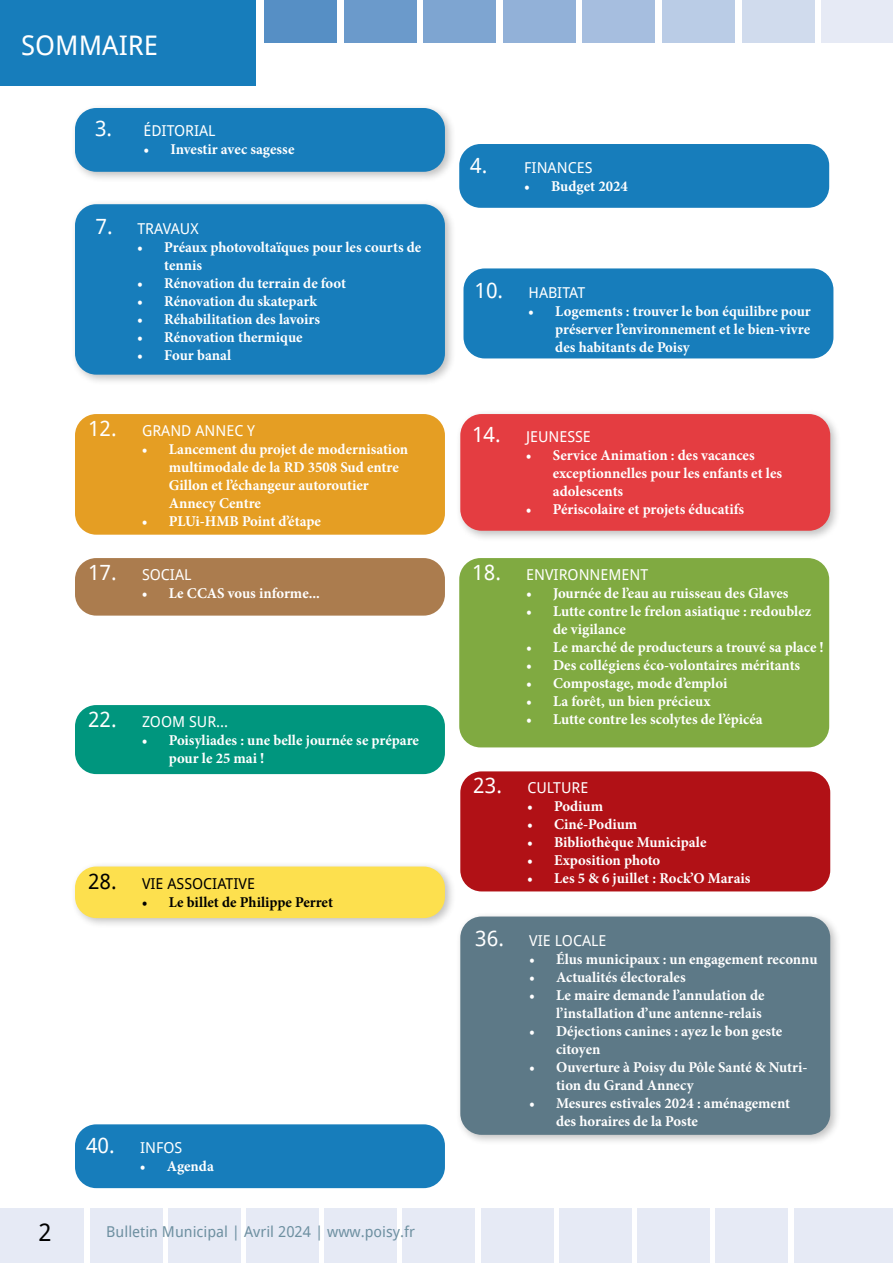
<style>
.page{position:relative;width:893px;height:1263px;background:#fff}
.page>*{position:absolute;margin:0;border:0;box-sizing:border-box;transform-origin:0 0}
.t1{font:27px "Droid Sans";color:#fff}
.t2{font:24px "Droid Sans";color:#000}
.t3{font:700 15px/18px "Minion Pro";color:#fff}
.t4{font:15px "Droid Sans";color:#fff}
.t5{font:15px "Droid Sans";color:#6e90a1}
.t6{font:700 15px "Minion Pro";color:#000}
.t7{font:15px "Droid Sans";color:#000}
.s1{font-size:21px}
</style>
<div class="page">
<div style="left:70px;top:861px;width:386px;height:68px;background:#000;opacity:.25"></div>
<div style="left:75px;top:866px;width:370px;height:52px;background:#fde04e;border-radius:21px"></div>
<div style="left:460px;top:771px;width:370px;height:120px;background:#b11116;border-radius:21px"></div>
<div style="left:75px;top:558px;width:370px;height:58px;background:#ab7c4e;border-radius:21px"></div>
<div style="left:75px;top:705px;width:370px;height:69px;background:#00967e;border-radius:21px"></div>
<div style="left:459px;top:558px;width:370px;height:189px;background:#80aa41;border-radius:21px"></div>
<div style="left:75px;top:414px;width:370px;height:121px;background:#e59e23;border-radius:21px"></div>
<div style="left:70px;top:103px;width:386px;height:80px;background:#000;opacity:.25"></div>
<div style="left:75px;top:108px;width:370px;height:64px;background:#177dbb;border-radius:21px"></div>
<div style="left:455px;top:911px;width:387px;height:235px;background:#000;opacity:.25"></div>
<div style="left:460px;top:916px;width:370px;height:219px;background:#5d7987;border-radius:21px"></div>
<div style="left:455px;top:409px;width:387px;height:133px;background:#000;opacity:.25"></div>
<div style="left:460px;top:414px;width:370px;height:117px;background:#e43d41;border-radius:21px"></div>
<div style="left:70px;top:199px;width:386px;height:187px;background:#000;opacity:.25"></div>
<div style="left:75px;top:204px;width:370px;height:171px;background:#177dbb;border-radius:21px"></div>
<div style="left:459px;top:144px;width:370px;height:64px;background:#177dbb;border-radius:21px"></div>
<div style="left:463px;top:268px;width:370px;height:90px;background:#177dbb;border-radius:21px"></div>
<div style="left:75px;top:1124px;width:370px;height:64px;background:#177dbb;border-radius:21px"></div>
<div style="left:822px;top:0;width:71px;height:42px;background:#e6eaf5"></div>
<div style="left:742px;top:0;width:72px;height:42px;background:#d0dbed"></div>
<div style="left:662px;top:0;width:73px;height:42px;background:#bacce6"></div>
<div style="left:583px;top:0;width:72px;height:42px;background:#a6bedf"></div>
<div style="left:503px;top:0;width:72px;height:42px;background:#92b1d8"></div>
<div style="left:424px;top:0;width:72px;height:42px;background:#7ea5d1"></div>
<div style="left:344px;top:0;width:72px;height:42px;background:#6b9acb"></div>
<div style="left:264px;top:0;width:73px;height:42px;background:#568fc5"></div>
<div style="left:0;top:0;width:256px;height:85px;background:#177dbb"></div>
<div style="left:559px;top:1208px;width:73px;height:55px;background:#e6eaf5"></div>
<div style="left:246px;top:1208px;width:73px;height:55px;background:#e6eaf5"></div>
<div style="left:716px;top:1208px;width:72px;height:55px;background:#e6eaf5"></div>
<div style="left:403px;top:1208px;width:72px;height:55px;background:#e6eaf5"></div>
<div style="left:90px;top:1208px;width:72px;height:55px;background:#e6eaf5"></div>
<div style="left:794px;top:1208px;width:99px;height:55px;background:#e6eaf5"></div>
<div style="left:481px;top:1208px;width:72px;height:55px;background:#e6eaf5"></div>
<div style="left:168px;top:1208px;width:72px;height:55px;background:#e6eaf5"></div>
<div style="left:638px;top:1208px;width:72px;height:55px;background:#e6eaf5"></div>
<div style="left:325px;top:1208px;width:72px;height:55px;background:#e6eaf5"></div>
<div style="left:0;top:1208px;width:84px;height:55px;background:#e6eaf5"></div>
<h1 class="t1" style="left:21px;top:26px;width:138px">SOMMAIRE</h1>
<p class="t4" style="left:95px;top:120px;width:122px"><span class="s1">3.</span> ÉDITORIAL</p>
<p class="t3" style="left:143px;top:140px;width:153px">• Investir avec sagesse</p>
<p class="t4" style="left:96px;top:218px;width:105px"><span class="s1">7.</span> TRAVAUX</p>
<p class="t3" style="left:164px;top:238px;width:259px;text-indent:-27px">• Préaux photovoltaïques pour les courts de tennis</p>
<p class="t3" style="left:137px;top:274px;width:210px">• Rénovation du terrain de foot</p>
<p class="t3" style="left:137px;top:292px;width:181px">• Rénovation du skatepark</p>
<p class="t3" style="left:137px;top:310px;width:184px">• Réhabilitation des lavoirs</p>
<p class="t3" style="left:137px;top:328px;width:167px">• Rénovation thermique</p>
<p class="t3" style="left:137px;top:346px;width:95px">• Four banal</p>
<p class="t4" style="left:88px;top:420px;width:169px"><span class="s1">12.</span> GRAND ANNEC Y</p>
<p class="t3" style="left:169px;top:440px;width:241px;text-indent:-27px">• Lancement du projet de modernisation multimodale de la RD 3508 Sud entre<br>Gillon et l’échangeur autoroutier<br>Annecy Centre</p>
<p class="t3" style="left:142px;top:512px;width:181px">• PLUi-HMB Point d’étape</p>
<p class="t4" style="left:88px;top:564px;width:105px"><span class="s1">17.</span> SOCIAL</p>
<p class="t3" style="left:142px;top:584px;width:180px">• Le CCAS vous informe...</p>
<p class="t4" style="left:88px;top:711px;width:142px"><span class="s1">22.</span> ZOOM SUR...</p>
<p class="t3" style="left:169px;top:731px;width:252px;text-indent:-27px">• Poisyliades : une belle journée se prépare pour le 25 mai !</p>
<p class="t7" style="left:88px;top:873px;width:168px"><span class="s1">28.</span> VIE ASSOCIATIVE</p>
<p class="t6" style="left:142px;top:891px;width:193px">• Le billet de Philippe Perret</p>
<p class="t4" style="left:86px;top:1138px;width:98px"><span class="s1">40.</span> INFOS</p>
<p class="t3" style="left:140px;top:1157px;width:76px">• Agenda</p>
<h2 class="t2" style="left:38px;top:1216px;width:15px">2</h2>
<p class="t5" style="left:106px;top:1221px;width:310px">Bulletin Municipal | Avril 2024 | www.poisy.fr</p>
<p class="t4" style="left:470px;top:157px;width:124px"><span class="s1">4.</span> FINANCES</p>
<p class="t3" style="left:524px;top:177px;width:105px">• Budget 2024</p>
<p class="t4" style="left:474px;top:282px;width:112px"><span class="s1">10.</span> HABITAT</p>
<p class="t3" style="left:555px;top:302px;width:257px;text-align:justify;text-indent:-27px">• Logements : trouver le bon équilibre pour préserver l’environnement et le bien-vivre des habitants de Poisy</p>
<p class="t4" style="left:472px;top:427px;width:120px"><span class="s1">14.</span> JEUNESSE</p>
<p class="t3" style="left:553px;top:446px;width:231px;text-indent:-27px">• Service Animation : des vacances exceptionnelles pour les enfants et les adolescents</p>
<p class="t3" style="left:526px;top:500px;width:220px">• Périscolaire et projets éducatifs</p>
<p class="t4" style="left:472px;top:564px;width:177px"><span class="s1">18.</span> ENVIRONNEMENT</p>
<p class="t3" style="left:526px;top:584px;width:264px">• Journée de l’eau au ruisseau des Glaves</p>
<p class="t3" style="left:553px;top:602px;width:260px;text-indent:-27px">• Lutte contre le frelon asiatique : redoublez de vigilance</p>
<p class="t3" style="left:526px;top:638px;width:299px">• Le marché de producteurs a trouvé sa place !</p>
<p class="t3" style="left:526px;top:656px;width:276px">• Des collégiens éco-volontaires méritants</p>
<p class="t3" style="left:526px;top:674px;width:203px">• Compostage, mode d’emploi</p>
<p class="t3" style="left:526px;top:692px;width:186px">• La forêt, un bien précieux</p>
<p class="t3" style="left:526px;top:710px;width:238px">• Lutte contre les scolytes de l’épicéa</p>
<p class="t4" style="left:473px;top:778px;width:117px"><span class="s1">23.</span> CULTURE</p>
<p class="t3" style="left:527px;top:797px;width:77px">• Podium</p>
<p class="t3" style="left:527px;top:815px;width:112px">• Ciné-Podium</p>
<p class="t3" style="left:527px;top:833px;width:181px">• Bibliothèque Municipale</p>
<p class="t3" style="left:527px;top:851px;width:135px">• Exposition photo</p>
<p class="t3" style="left:527px;top:869px;width:225px">• Les 5 &amp; 6 juillet : Rock’O Marais</p>
<p class="t4" style="left:475px;top:930px;width:133px"><span class="s1">36.</span> VIE LOCALE</p>
<p class="t3" style="left:529px;top:950px;width:290px">• Élus municipaux : un engagement reconnu</p>
<p class="t3" style="left:529px;top:968px;width:158px">• Actualités électorales</p>
<p class="t3" style="left:529px;top:986px;width:237px;text-align:right">• Le maire demande l’annulation de l’installation d’une antenne-relais</p>
<p class="t3" style="left:556px;top:1022px;width:228px;text-indent:-27px">• Déjections canines : ayez le bon geste citoyen</p>
<p class="t3" style="left:556px;top:1058px;width:253px;text-indent:-27px">• Ouverture à Poisy du Pôle Santé &amp; Nutri&shy;tion du Grand Annecy</p>
<p class="t3" style="left:556px;top:1094px;width:236px;text-indent:-27px">• Mesures estivales 2024 : aménagement des horaires de la Poste</p>
</div>
